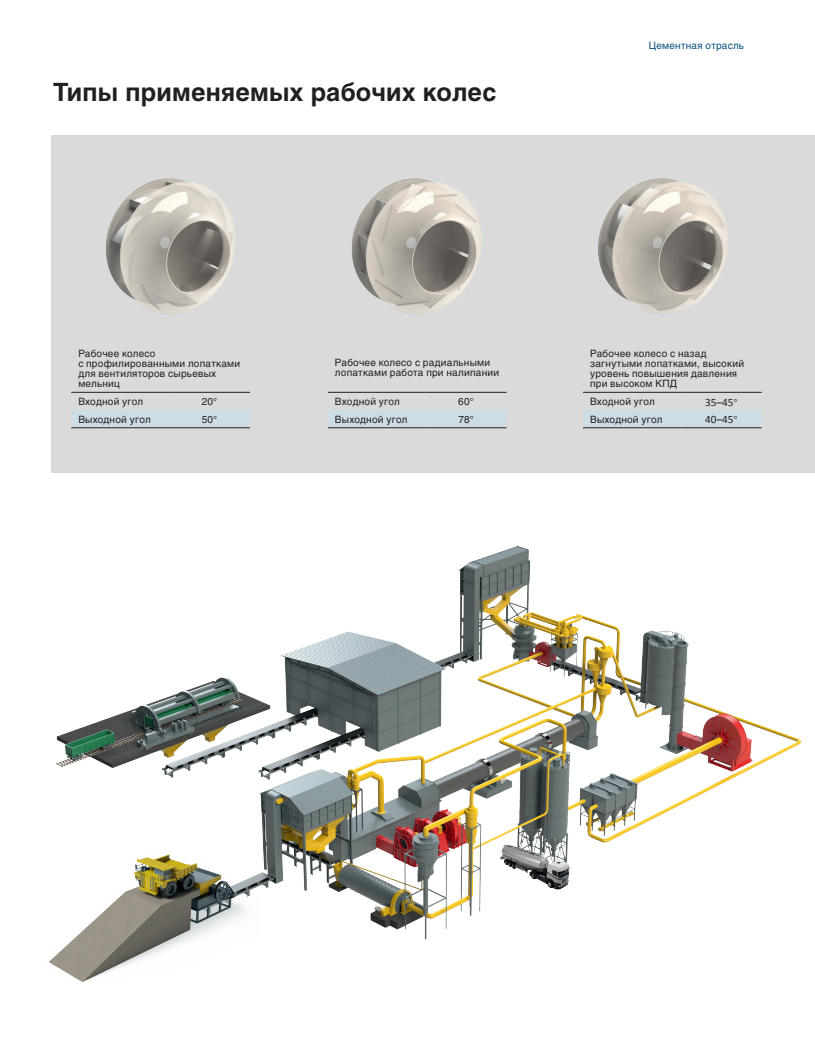
<style>
.page{position:relative;width:815px;height:1053px;background:#fff}
.page>*{position:absolute;margin:0;border:0;box-sizing:border-box;transform-origin:0 0}
.Заголовок{font:700 25px "Helios C";letter-spacing:.01em;color:#231f20}
.tabl{font:11.25px "Calibri";color:#231f20}
.tabl-2{font:10px/10px "Helios C";letter-spacing:.02em;color:#231f20}
.t1{font:10px "Helios C";letter-spacing:.02em;color:#06517c}
.s1{font-family:"Helios C";font-size:10px}
</style>
<div class="page">
<div style="left:51px;top:136px;width:764px;height:336px;background:#dadada"></div>
<img style="left:49px;top:545px;width:753px;height:437px">
<img style="left:106px;top:178px;width:130px;height:137px">
<div style="left:72px;top:410px;width:178px;height:17px;background:#cddde6"></div>
<hr style="left:71px;top:427px;width:98px;height:1px;background:#231f20">
<hr style="left:169px;top:427px;width:81px;height:1px;background:#231f20">
<hr style="left:71px;top:392px;width:98px;height:1px;background:#231f20">
<hr style="left:169px;top:392px;width:81px;height:1px;background:#231f20">
<img style="left:351px;top:178px;width:130px;height:137px">
<div style="left:328px;top:410px;width:178px;height:17px;background:#cddde6"></div>
<hr style="left:328px;top:427px;width:98px;height:1px;background:#231f20">
<hr style="left:426px;top:427px;width:81px;height:1px;background:#231f20">
<hr style="left:328px;top:392px;width:98px;height:1px;background:#231f20">
<hr style="left:426px;top:392px;width:81px;height:1px;background:#231f20">
<img style="left:598px;top:178px;width:131px;height:137px">
<div style="left:583px;top:410px;width:178px;height:17px;background:#cddde6"></div>
<hr style="left:583px;top:427px;width:98px;height:1px;background:#231f20">
<hr style="left:681px;top:427px;width:81px;height:1px;background:#231f20">
<hr style="left:583px;top:392px;width:98px;height:1px;background:#231f20">
<hr style="left:681px;top:392px;width:81px;height:1px;background:#231f20">
<p class="Заголовок" style="left:53px;top:78px;width:445px">Типы применяемых рабочих колес</p>
<p class="t1" style="left:649px;top:39px;width:97px">Цементная отрасль</p>
<p class="tabl-2" style="left:78px;top:348px;width:163px">Рабочее колесо<br>с профилированными лопатками для вентиляторов сырьевых мельниц</p>
<p class="tabl-2" style="left:78px;top:396px;width:66px">Входной угол</p>
<p class="tabl-2" style="left:202px;top:396px;width:17px">20°</p>
<p class="tabl-2" style="left:78px;top:414px;width:74px">Выходной угол</p>
<p class="tabl-2" style="left:202px;top:414px;width:17px">50°</p>
<p class="tabl-2" style="left:335px;top:357px;width:166px">Рабочее колесо с радиальными лопатками работа при налипании</p>
<p class="tabl-2" style="left:335px;top:396px;width:66px">Входной угол</p>
<p class="tabl-2" style="left:458px;top:396px;width:17px">60°</p>
<p class="tabl-2" style="left:335px;top:414px;width:74px">Выходной угол</p>
<p class="tabl-2" style="left:458px;top:414px;width:17px">78°</p>
<p class="tabl-2" style="left:590px;top:348px;width:156px">Рабочее колесо с назад загнутыми лопатками, высокий уровень повышения давления при высоком КПД</p>
<p class="tabl-2" style="left:590px;top:396px;width:66px">Входной угол</p>
<p class="tabl" style="left:705px;top:394px;width:34px">35–45<span class="s1">°</span></p>
<p class="tabl-2" style="left:590px;top:414px;width:74px">Выходной угол</p>
<p class="tabl" style="left:705px;top:412px;width:34px">40–45<span class="s1">°</span></p>
</div>
